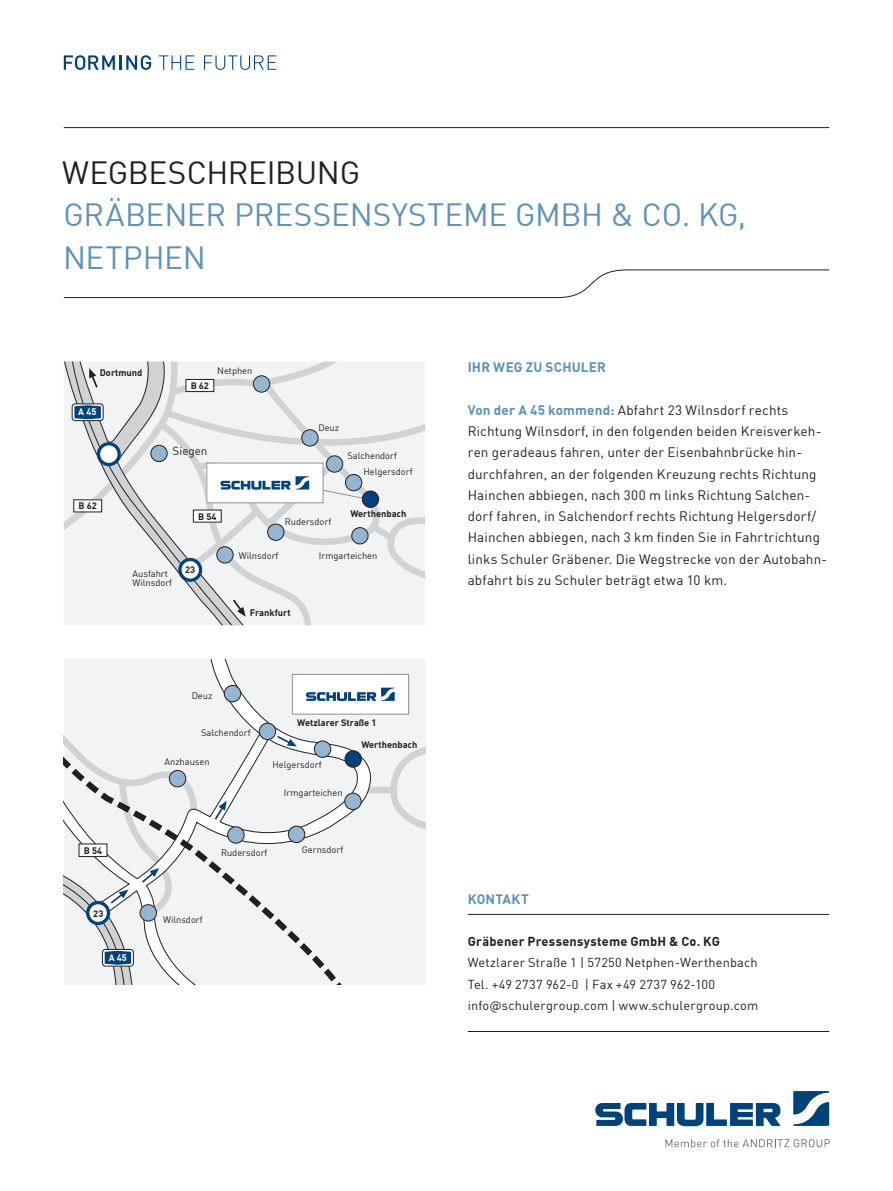
<style>
.page{position:relative;width:893px;height:1191px;background:#fff}
.page>*{position:absolute;margin:0;border:0;box-sizing:border-box;transform-origin:0 0}
._02_PT_DS_COV_Headli{font:31.5px/42.5px "Schuler DIN Offc Pro";letter-spacing:-.005em;color:#5e92b6}
._02_PT_DS_CON_Copy{font:13.5px/21.3px "Schuler DIN Offc Pro";letter-spacing:.01em;color:#231f20}
._02_PT_DS_CON_Subhea{font:700 13.5px "Schuler DIN Offc Pro";letter-spacing:.015em;color:#5e92b6}
._03_PT_DS_BOX_Headli{font:700 13.5px "Schuler DIN Offc Pro";letter-spacing:.015em;color:#5e92b6}
._01_PT_DS_COV_Addres{font:12.75px/21.3px "Schuler DIN Offc Pro";letter-spacing:.015em;color:#231f20}
._01_PT_DS_COV_Addres-2{font:700 12.75px "Schuler DIN Offc Pro";letter-spacing:.015em;color:#231f20}
.t1{font:11.55px "Schuler DIN Offc Pro";color:#231f20}
.t2{font:9.3px "Schuler DIN Offc Pro";color:#231f20}
.t3{font:700 9.3px "Schuler DIN Offc Pro";color:#231f20}
.t4{font:700 9.3px "Schuler DIN Offc Pro";color:#fff}
.s1{color:#231f20}
.s2{font-weight:700;color:#5e92b6}
</style>
<div class="page">
<svg style="left:63px;top:269px;width:767px;height:29px"></svg>
<hr style="left:64px;top:127px;width:765px;height:1px;background:#231f20">
<hr style="left:468px;top:1031px;width:361px;height:1px;background:#231f20">
<svg style="left:64px;top:55px;width:87px;height:15px"></svg>
<svg style="left:159px;top:55px;width:35px;height:15px"></svg>
<svg style="left:204px;top:55px;width:72px;height:15px"></svg>
<svg style="left:595px;top:1102px;width:186px;height:24px"></svg>
<svg style="left:793px;top:1091px;width:36px;height:35px"></svg>
<svg style="left:665px;top:1139px;width:165px;height:8px"></svg>
<svg style="left:64px;top:361px;width:361px;height:264px"></svg>
<div style="left:362px;top:491px;width:17px;height:16px;background:#004279;border-radius:50%"></div>
<div style="left:362px;top:490px;width:17px;height:18px;border:1px solid #231f20;border-radius:50%"></div>
<div style="left:64px;top:659px;width:309px;height:19px;background:#f2f3f4"></div>
<div style="left:292px;top:674px;width:117px;height:40px;background:#fff;border:1px solid #8a9595"></div>
<svg style="left:64px;top:678px;width:361px;height:306px"></svg>
<hr style="left:468px;top:914px;width:361px;height:1px;background:#231f20">
<p class="_02_PT_DS_COV_Headli" style="left:62px;top:148px;width:685px"><span class="s1">WEGBESCHREIBUNG<br></span>GRÄBENER PRESSENSYSTEME GMBH &amp; CO. KG,<br>NETPHEN</p>
<p class="t3" style="left:100px;top:364px;width:44px">Dortmund</p>
<p class="t4" style="left:78px;top:404px;width:20px">A 45</p>
<p class="t3" style="left:79px;top:498px;width:20px">B 62</p>
<p class="t3" style="left:191px;top:378px;width:20px">B 62</p>
<p class="t2" style="left:217px;top:364px;width:37px">Netphen</p>
<p class="t1" style="left:173px;top:441px;width:36px">Siegen</p>
<p class="t3" style="left:198px;top:508px;width:20px">B 54</p>
<p class="t2" style="left:318px;top:420px;width:22px">Deuz</p>
<p class="t2" style="left:347px;top:448px;width:51px">Salchendorf</p>
<p class="t2" style="left:363px;top:465px;width:51px">Helgersdorf</p>
<p class="t2" style="left:285px;top:514px;width:48px">Rudersdorf</p>
<p class="t3" style="left:350px;top:506px;width:58px">Werthenbach</p>
<p class="t2" style="left:239px;top:548px;width:41px">Wilnsdorf</p>
<p class="t2" style="left:319px;top:548px;width:60px">Irmgarteichen</p>
<p class="t2" style="left:133px;top:566px;width:37px">Ausfahrt</p>
<p class="t2" style="left:133px;top:575px;width:41px">Wilnsdorf</p>
<p class="t3" style="left:185px;top:562px;width:12px">23</p>
<p class="t3" style="left:250px;top:604px;width:42px">Frankfurt</p>
<p class="t2" style="left:192px;top:688px;width:22px">Deuz</p>
<p class="t2" style="left:201px;top:725px;width:51px">Salchendorf</p>
<p class="t3" style="left:297px;top:714px;width:81px">Wetzlarer Straße 1</p>
<p class="t3" style="left:361px;top:736px;width:58px">Werthenbach</p>
<p class="t3" style="left:84px;top:842px;width:20px">B 54</p>
<p class="t3" style="left:93px;top:905px;width:12px">23</p>
<p class="t4" style="left:109px;top:949px;width:20px">A 45</p>
<p class="t2" style="left:164px;top:754px;width:47px">Anzhausen</p>
<p class="t2" style="left:272px;top:757px;width:51px">Helgersdorf</p>
<p class="t2" style="left:284px;top:785px;width:60px">Irmgarteichen</p>
<p class="t2" style="left:221px;top:845px;width:48px">Rudersdorf</p>
<p class="t2" style="left:302px;top:842px;width:43px">Gernsdorf</p>
<p class="t2" style="left:163px;top:912px;width:41px">Wilnsdorf</p>
<p class="_02_PT_DS_CON_Subhea" style="left:468px;top:356px;width:140px">IHR WEG ZU SCHULER</p>
<p class="_02_PT_DS_CON_Copy" style="left:468px;top:398px;width:361px"><span class="s2">Von der A 45 kommend:</span> Abfahrt 23 Wilnsdorf rechts Richtung Wilnsdorf, in den folgenden beiden Kreisverkeh&shy;ren geradeaus fahren, unter der Eisenbahnbrücke hin&shy;durchfahren, an der folgenden Kreuzung rechts Richtung Hainchen abbiegen, nach 300 m links Richtung Salchen&shy;dorf fahren, in Salchendorf rechts Richtung Helgersdorf/ Hainchen abbiegen, nach 3 km finden Sie in Fahrtrichtung links Schuler Gräbener. Die Wegstrecke von der Autobahn&shy;abfahrt bis zu Schuler beträgt etwa 10 km.</p>
<p class="_03_PT_DS_BOX_Headli" style="left:468px;top:887px;width:63px">KONTAKT</p>
<p class="_01_PT_DS_COV_Addres-2" style="left:468px;top:930px;width:254px">Gräbener Pressensysteme GmbH &amp; Co. KG</p>
<p class="_01_PT_DS_COV_Addres" style="left:468px;top:950px;width:291px">Wetzlarer Straße 1 | 57250 Netphen-Werthenbach<br>Tel. +49 2737 962-0 | Fax +49 2737 962-100</p>
<p class="_01_PT_DS_COV_Addres" style="left:468px;top:993px;width:292px">info@schulergroup.com | www.schulergroup.com</p>
</div>
